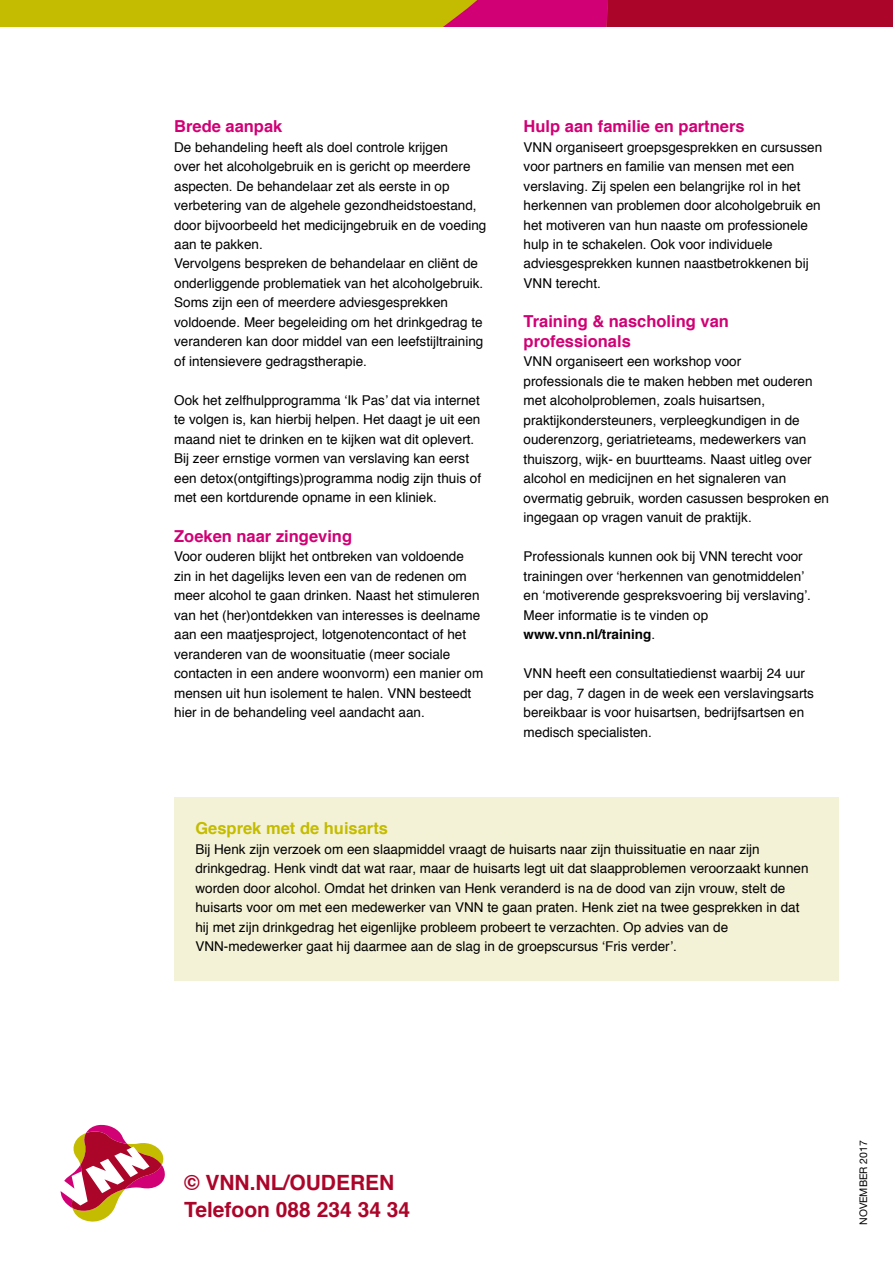
<style>
.page{position:relative;width:893px;height:1263px;background:#fff}
.page>*{position:absolute;margin:0;border:0;box-sizing:border-box;transform-origin:0 0}
.t1{font:700 21px/27px "Helvetica";color:#ac052a}
.t2{font:700 16.5px/19.5px "Helvetica";color:#d10075}
.t3{font:700 16.5px "Helvetica";color:#c4bc00}
.t4{font:13.5px/19.5px "Helvetica";color:#000}
.t5{font:10.5px "Helvetica Neue";color:#000}
.s1{font-weight:700}
</style>
<div class="page">
<div style="left:0;top:0;width:893px;height:27px;background:#c4bc00"></div>
<svg style="left:443px;top:0;width:450px;height:27px;background:#b90a40"></svg>
<svg style="left:60px;top:1124px;width:105px;height:98px"></svg>
<div style="left:174px;top:798px;width:665px;height:183px;background:#f4f2d6"></div>
<p class="t2" style="left:174px;top:117px;width:110px">Brede aanpak</p>
<p class="t4" style="left:174px;top:137px;width:314px">De behandeling heeft als doel controle krijgen<br>over het alcoholgebruik en is gericht op meerdere aspecten. De behandelaar zet als eerste in op verbetering van de algehele gezondheidstoestand, door bijvoorbeeld het medicijngebruik en de voeding aan te pakken.<br>Vervolgens bespreken de behandelaar en cliënt de onderliggende problematiek van het alcoholgebruik.<br>Soms zijn een of meerdere adviesgesprekken voldoende. Meer begeleiding om het drinkgedrag te veranderen kan door middel van een leefstijltraining of intensievere gedragstherapie.</p>
<p class="t4" style="left:174px;top:391px;width:308px">Ook het zelfhulpprogramma ‘Ik Pas’ dat via internet te volgen is, kan hierbij helpen. Het daagt je uit een maand niet te drinken en te kijken wat dit oplevert.<br>Bij zeer ernstige vormen van verslaving kan eerst een detox(ontgiftings)programma nodig zijn thuis of met een kortdurende opname in een kliniek.</p>
<p class="t2" style="left:174px;top:526px;width:179px">Zoeken naar zingeving</p>
<p class="t4" style="left:174px;top:547px;width:311px">Voor ouderen blijkt het ontbreken van voldoende zin in het dagelijks leven een van de redenen om meer alcohol te gaan drinken. Naast het stimuleren van het (her)ontdekken van interesses is deelname aan een maatjesproject, lotgenotencontact of het veranderen van de woonsituatie (meer sociale contacten in een andere woonvorm) een manier om mensen uit hun isolement te halen. VNN besteedt hier in de behandeling veel aandacht aan.</p>
<p class="t2" style="left:524px;top:117px;width:222px">Hulp aan familie en partners</p>
<p class="t4" style="left:524px;top:137px;width:300px">VNN organiseert groepsgesprekken en cursussen voor partners en familie van mensen met een verslaving. Zij spelen een belangrijke rol in het herkennen van problemen door alcoholgebruik en het motiveren van hun naaste om professionele hulp in te schakelen. Ook voor individuele adviesgesprekken kunnen naastbetrokkenen bij VNN terecht.</p>
<p class="t2" style="left:524px;top:312px;width:207px">Training &amp; nascholing van professionals</p>
<p class="t4" style="left:524px;top:352px;width:307px">VNN organiseert een workshop voor<br>professionals die te maken hebben met ouderen met alcoholproblemen, zoals huisartsen, praktijkondersteuners, verpleegkundigen in de ouderenzorg, geriatrieteams, medewerkers van thuiszorg, wijk- en buurtteams. Naast uitleg over alcohol en medicijnen en het signaleren van overmatig gebruik, worden casussen besproken en ingegaan op vragen vanuit de praktijk.</p>
<p class="t4" style="left:524px;top:547px;width:289px">Professionals kunnen ook bij VNN terecht voor trainingen over ‘herkennen van genotmiddelen’ en ‘motiverende gespreksvoering bij verslaving’.<br>Meer informatie is te vinden op <span class="s1">www.vnn.nl/training</span>.</p>
<p class="t4" style="left:524px;top:664px;width:292px">VNN heeft een consultatiedienst waarbij 24 uur per dag, 7 dagen in de week een verslavingsarts bereikbaar is voor huisartsen, bedrijfsartsen en medisch specialisten.</p>
<p class="t3" style="left:195px;top:815px;width:194px">Gesprek met de huisarts</p>
<p class="t4" style="left:195px;top:839px;width:615px">Bij Henk zijn verzoek om een slaapmiddel vraagt de huisarts naar zijn thuissituatie en naar zijn drinkgedrag. Henk vindt dat wat raar, maar de huisarts legt uit dat slaapproblemen veroorzaakt kunnen worden door alcohol. Omdat het drinken van Henk veranderd is na de dood van zijn vrouw, stelt de huisarts voor om met een medewerker van VNN te gaan praten. Henk ziet na twee gesprekken in dat hij met zijn drinkgedrag het eigenlijke probleem probeert te verzachten. Op advies van de VNN-medewerker gaat hij daarmee aan de slag in de groepscursus ‘Fris verder’.</p>
<h1 class="t1" style="left:184px;top:1169px;width:228px">© VNN.NL/OUDEREN<br>Telefoon 088 234 34 34</h1>
<p class="t5" style="left:857px;top:1225px;width:86px;rotate:-90deg">NOVEMBER 2017</p>
</div>
